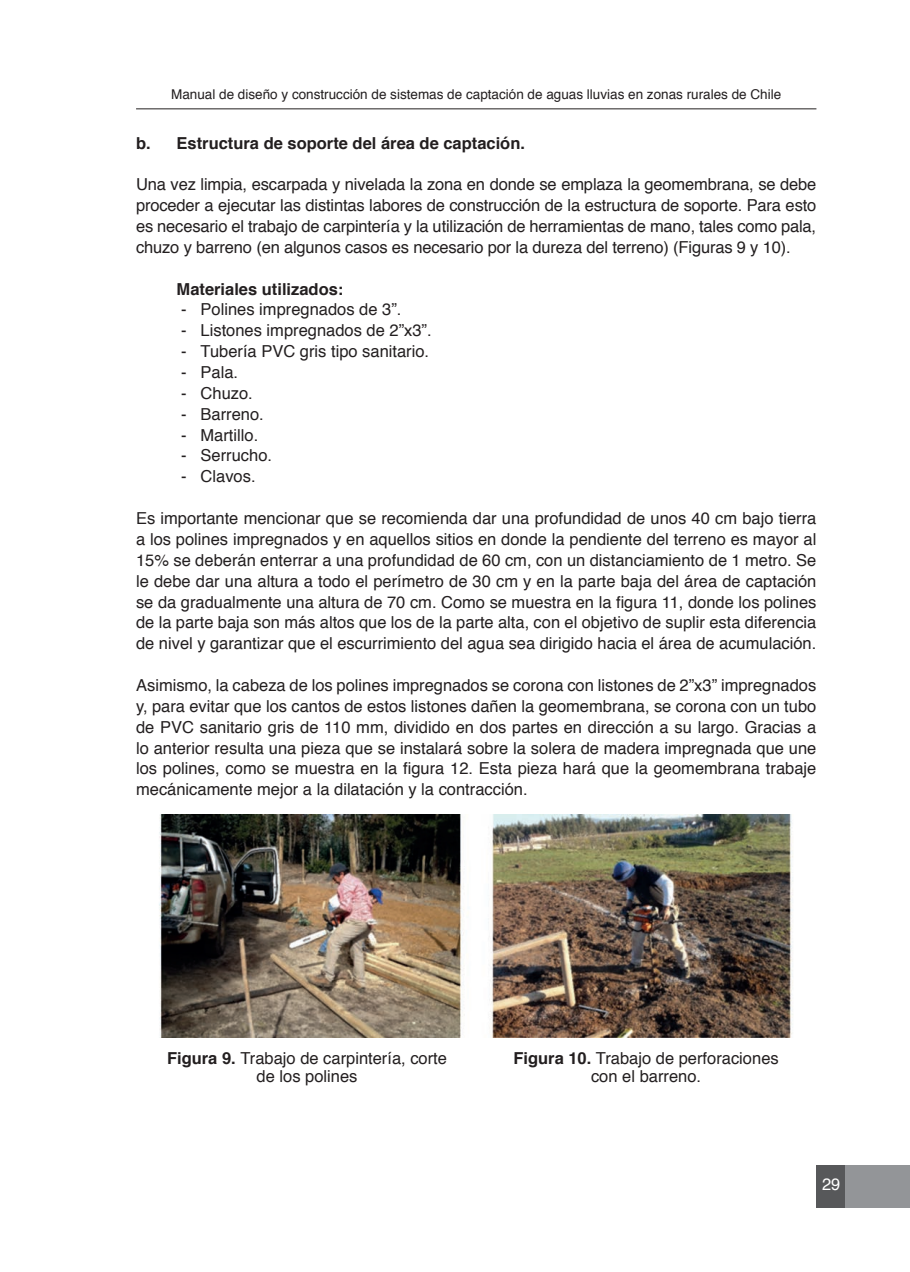
<style>
.page{position:relative;width:910px;height:1272px;background:#fff}
.page>*{position:absolute;margin:0;border:0;box-sizing:border-box;transform-origin:0 0}
.t1{font:16.5px/20.9px "Helvetica";color:#231f20;text-align:justify}
.t2{font:700 16.5px "Helvetica";color:#231f20}
.t3{font:16.5px "Helvetica";color:#fff}
.t4{font:13.5px "Helvetica";color:#231f20}
.s1{font-weight:700}
</style>
<div class="page">
<hr style="left:136px;top:108px;width:680px;height:1px;background:#231f20">
<div style="left:817px;top:1165px;width:84px;height:42px;background:#57585a"></div>
<img style="left:159px;top:814px;width:634px;height:223px">
<div style="left:846px;top:1165px;width:64px;height:42px;background:#939598"></div>
<p class="t4" style="left:171px;top:84px;width:612px">Manual de diseño y construcción de sistemas de captación de aguas lluvias en zonas rurales de Chile</p>
<p class="t2" style="left:136px;top:129px;width:390px">b. Estructura de soporte del área de captación.</p>
<p class="t1" style="left:136px;top:174px;width:682px">Una vez limpia, escarpada y nivelada la zona en donde se emplaza la geomembrana, se debe proceder a ejecutar las distintas labores de construcción de la estructura de soporte. Para esto es necesario el trabajo de carpintería y la utilización de herramientas de mano, tales como pala, chuzo y barreno (en algunos casos es necesario por la dureza del terreno) (Figuras 9 y 10).</p>
<p class="t2" style="left:177px;top:275px;width:168px">Materiales utilizados:</p>
<p class="t1" style="left:181px;top:300px;width:222px">- Polines impregnados de 3”.</p>
<p class="t1" style="left:181px;top:320px;width:252px">- Listones impregnados de 2”x3”.</p>
<p class="t1" style="left:181px;top:341px;width:250px">- Tubería PVC gris tipo sanitario.</p>
<p class="t1" style="left:181px;top:362px;width:59px">- Pala.</p>
<p class="t1" style="left:181px;top:383px;width:73px">- Chuzo.</p>
<p class="t1" style="left:181px;top:404px;width:84px">- Barreno.</p>
<p class="t1" style="left:181px;top:425px;width:79px">- Martillo.</p>
<p class="t1" style="left:181px;top:446px;width:93px">- Serrucho.</p>
<p class="t1" style="left:181px;top:466px;width:76px">- Clavos.</p>
<p class="t1" style="left:136px;top:508px;width:682px">Es importante mencionar que se recomienda dar una profundidad de unos 40 cm bajo tierra a los polines impregnados y en aquellos sitios en donde la pendiente del terreno es mayor al 15% se deberán enterrar a una profundidad de 60 cm, con un distanciamiento de 1 metro. Se le debe dar una altura a todo el perímetro de 30 cm y en la parte baja del área de captación se da gradualmente una altura de 70 cm. Como se muestra en la figura 11, donde los polines de la parte baja son más altos que los de la parte alta, con el objetivo de suplir esta diferencia de nivel y garantizar que el escurrimiento del agua sea dirigido hacia el área de acumulación.</p>
<p class="t1" style="left:136px;top:675px;width:682px">Asimismo, la cabeza de los polines impregnados se corona con listones de 2”x3” impregnados y, para evitar que los cantos de estos listones dañen la geomembrana, se corona con un tubo de PVC sanitario gris de 110 mm, dividido en dos partes en dirección a su largo. Gracias a lo anterior resulta una pieza que se instalará sobre la solera de madera impregnada que une los polines, como se muestra en la figura 12. Esta pieza hará que la geomembrana trabaje mecánicamente mejor a la dilatación y la contracción.</p>
<p class="t1" style="left:167px;top:1047px;width:281px"><span class="s1">Figura 9.</span> Trabajo de carpintería, corte</p>
<p class="t1" style="left:513px;top:1047px;width:267px"><span class="s1">Figura 10.</span> Trabajo de perforaciones</p>
<p class="t1" style="left:257px;top:1065px;width:102px">de los polines</p>
<p class="t1" style="left:591px;top:1065px;width:112px">con el barreno.</p>
<p class="t3" style="left:822px;top:1171px;width:20px">29</p>
</div>
